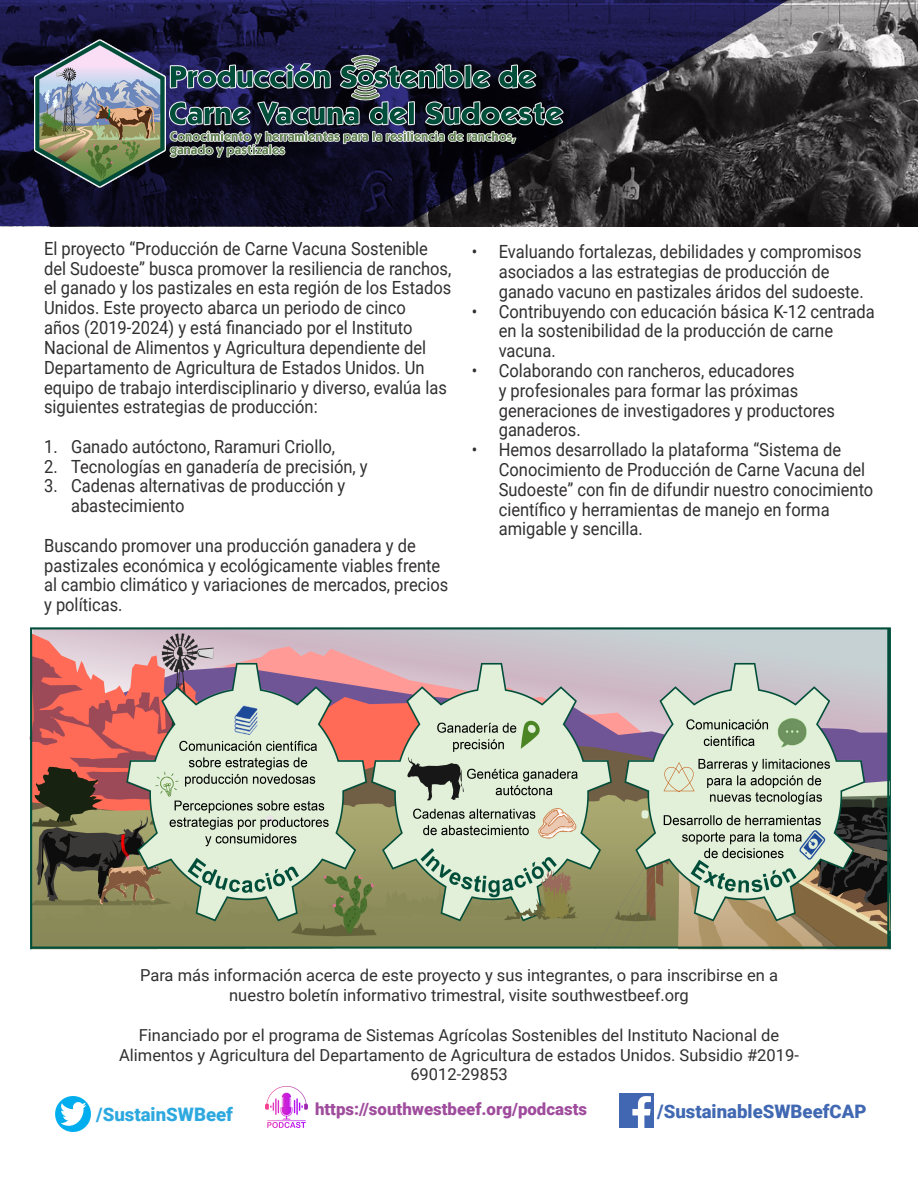
<style>
.page{position:relative;width:918px;height:1188px;background:#fff}
.page>*{position:absolute;margin:0;border:0;box-sizing:border-box;transform-origin:0 0}
.Text_Left_Justify{font:900 18.6px "Roboto";color:#4168b2}
.Text_Left_Justify-2{font:900 18.6px "Roboto";color:#2ea9e0}
.Text_Left_Justify-3{font:18.15px/19.8px "Roboto";color:#312f30;scale:.91 1}
.Text_Left_Justify-4{font:900 16.8px "Roboto";color:#9f4c9d}
.Text_Left_Justify-5{font:16.5px/19.8px "Roboto";color:#312f30;text-align:center}
</style>
<div class="page">
<svg style="left:788px;top:0;width:130px;height:226px;background:#514f50"></svg>
<svg style="left:0;top:0;width:788px;height:226px;background:#26243c"></svg>
<img style="left:24px;top:34px;width:549px;height:158px">
<img style="left:29px;top:627px;width:862px;height:323px">
<img style="left:55px;top:1097px;width:35px;height:34px">
<img style="left:266px;top:1086px;width:41px;height:41px">
<img style="left:620px;top:1094px;width:33px;height:33px">
<p class="Text_Left_Justify-3" style="left:44px;top:238px;width:449px">El proyecto “Producción de Carne Vacuna Sostenible del Sudoeste” busca promover la resiliencia de ranchos, el ganado y los pastizales en esta región de los Estados Unidos. Este proyecto abarca un periodo de cinco<br>años (2019-2024) y está financiado por el Instituto Nacional de Alimentos y Agricultura dependiente del Departamento de Agricultura de Estados Unidos. Un equipo de trabajo interdisciplinario y diverso, evalúa las siguientes estrategias de producción:</p>
<p class="Text_Left_Justify-3" style="left:44px;top:436px;width:321px">1. Ganado autóctono, Raramuri Criollo,</p>
<p class="Text_Left_Justify-3" style="left:44px;top:456px;width:357px">2. Tecnologías en ganadería de precisión, y</p>
<p class="Text_Left_Justify-3" style="left:71px;top:475px;width:303px;text-indent:-27px">3. Cadenas alternativas de producción y abastecimiento</p>
<p class="Text_Left_Justify-3" style="left:44px;top:535px;width:446px">Buscando promover una producción ganadera y de pastizales económica y ecológicamente viables frente al cambio climático y variaciones de mercados, precios y políticas.</p>
<p class="Text_Left_Justify-3" style="left:499px;top:241px;width:403px;text-indent:-27px">• Evaluando fortalezas, debilidades y compromisos asociados a las estrategias de producción de ganado vacuno en pastizales áridos del sudoeste.</p>
<p class="Text_Left_Justify-3" style="left:499px;top:301px;width:415px;text-indent:-27px">• Contribuyendo con educación básica K-12 centrada en la sostenibilidad de la producción de carne vacuna.</p>
<p class="Text_Left_Justify-3" style="left:499px;top:360px;width:371px;text-indent:-27px">• Colaborando con rancheros, educadores<br>y profesionales para formar las próximas generaciones de investigadores y productores ganaderos.</p>
<p class="Text_Left_Justify-3" style="left:499px;top:439px;width:413px;text-indent:-27px">• Hemos desarrollado la plataforma “Sistema de Conocimiento de Producción de Carne Vacuna del Sudoeste” con fin de difundir nuestro conocimiento científico y herramientas de manejo en forma amigable y sencilla.</p>
<p class="Text_Left_Justify-5" style="left:140px;top:965px;width:639px">Para más información acerca de este proyecto y sus integrantes, o para inscribirse en a nuestro boletín informativo trimestral, visite southwestbeef.org</p>
<p class="Text_Left_Justify-5" style="left:119px;top:1024px;width:681px">Financiado por el programa de Sistemas Agrícolas Sostenibles del Instituto Nacional de<br>Alimentos y Agricultura del Departamento de Agricultura de estados Unidos. Subsidio #2019-<br>69012-29853</p>
<p class="Text_Left_Justify-2" style="left:96px;top:1101px;width:138px">/SustainSWBeef</p>
<p class="Text_Left_Justify-4" style="left:315px;top:1097px;width:274px">https://southwestbeef.org/podcasts</p>
<p class="Text_Left_Justify" style="left:657px;top:1098px;width:211px">/SustainableSWBeefCAP</p>
</div>
